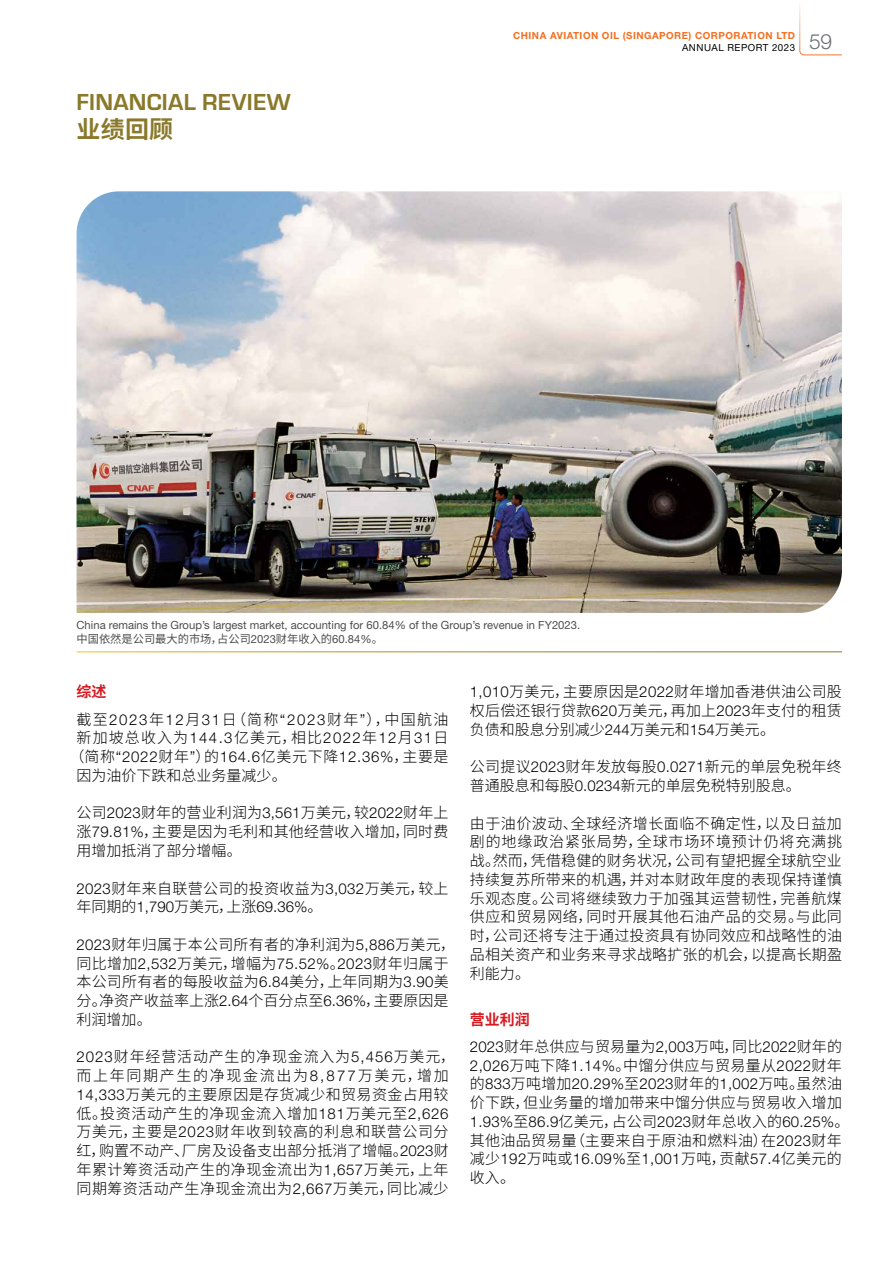
<style>
.page{position:relative;width:893px;height:1263px;background:#fff}
.page>*{position:absolute;margin:0;border:0;box-sizing:border-box;transform-origin:0 0}
.t1{font:700 24px "Eurostile";letter-spacing:.01em;color:#8a792b}
.t2{font:700 24px "Source Han Sans CN";color:#8a792b}
.t3{font:300 21px "Helvetica Neue LT Std";color:#6d6e71}
.t4{font:300 15px/18.8px "Source Han Sans CN";letter-spacing:.015em;color:#000}
.t5{font:300 15px "Helvetica Neue LT Std";letter-spacing:.02em;color:#000}
.t6{font:300 15px "Helvetica Neue LT Std";letter-spacing:.05em;color:#000}
.t7{font:300 15px/27.3px "Source Han Sans CN";letter-spacing:.09em;color:#000}
.t8{font:300 15px "Source Han Sans CN";letter-spacing:.075em;color:#000}
.t9{font:11.25px "Helvetica Neue LT Std";color:#4d4d4f}
.t10{font:11.25px "Source Han Sans CN";color:#4d4d4f}
.t11{font:700 9.75px "Helvetica Neue LT Std";letter-spacing:.05em;color:#f36f21}
.t12{font:9.75px "Helvetica Neue LT Std";letter-spacing:.05em;color:#000}
.s1{font-family:"Helvetica Neue LT Std"}
.s2{font-weight:700;color:#d71920}
.s3{font-family:"Source Han Sans CN"}
</style>
<div class="page">
<img style="left:77px;top:191px;width:765px;height:422px">
<svg style="left:799px;top:4px;width:43px;height:52px"></svg>
<h1 class="t1" style="left:77px;top:84px;width:216px">FINANCIAL REVIEW</h1>
<h1 class="t2" style="left:77px;top:116px;width:98px">业绩回顾</h1>
<p class="t11" style="left:513px;top:30px;width:283px">CHINA AVIATION OIL (SINGAPORE) CORPORATION LTD</p>
<p class="t12" style="left:682px;top:42px;width:115px">ANNUAL REPORT 2023</p>
<h2 class="t3" style="left:809px;top:29px;width:24px">59</h2>
<p class="t9" style="left:77px;top:619px;width:505px">China remains the Group’s largest market, accounting for 60.84% of the Group’s revenue in FY2023.</p>
<p class="t10" style="left:77px;top:632px;width:308px">中国依然是公司最大的市场，占公司<span class="s1">2023</span>财年收入的<span class="s1">60.84%</span>。</p>
<p class="t7" style="left:77px;top:679px;width:374px"><span class="s2">综述<br></span>截至<span class="s1">2023</span>年<span class="s1">12</span>月<span class="s1">31</span>日（简称<span class="s1">“2023</span>财年<span class="s1">”</span>），中国航油</p>
<p class="t8" style="left:77px;top:729px;width:374px">新加坡总收入为<span class="s1">144.3</span>亿美元，相比<span class="s1">2022</span>年<span class="s1">12</span>月<span class="s1">31</span>日</p>
<p class="t6" style="left:70px;top:748px;width:381px"><span class="s3">（简称</span>“2022<span class="s3">财年</span>”<span class="s3">）的</span>164.6<span class="s3">亿美元下降</span>12.36%<span class="s3">，主要是</span></p>
<p class="t4" style="left:77px;top:766px;width:212px">因为油价下跌和总业务量减少。</p>
<p class="t4" style="left:77px;top:804px;width:374px;text-align:justify">公司<span class="s1">2023</span>财年的营业利润为<span class="s1">3,561</span>万美元，较<span class="s1">2022</span>财年上涨<span class="s1">79.81%</span>，主要是因为毛利和其他经营收入增加，同时费用增加抵消了部分增幅。</p>
<p class="t4" style="left:77px;top:879px;width:374px"><span class="s1">2023</span>财年来自联营公司的投资收益为<span class="s1">3,032</span>万美元，较上年同期的<span class="s1">1,790</span>万美元，上涨<span class="s1">69.36%</span>。</p>
<p class="t4" style="left:77px;top:935px;width:380px"><span class="s1">2023</span>财年归属于本公司所有者的净利润为<span class="s1">5,886</span>万美元，同比增加<span class="s1">2,532</span>万美元，增幅为<span class="s1">75.52%</span>。<span class="s1">2023</span>财年归属于本公司所有者的每股收益为<span class="s1">6.84</span>美分，上年同期为<span class="s1">3.90</span>美分。净资产收益率上涨<span class="s1">2.64</span>个百分点至<span class="s1">6.36%</span>，主要原因是利润增加。</p>
<p class="t4" style="left:77px;top:1048px;width:380px"><span class="s1">2023</span>财年经营活动产生的净现金流入为<span class="s1">5,456</span>万美元，而上年同期产生的净现金流出为<span class="s1">8,877</span>万美元，增加<br><span class="s1">14,333</span>万美元的主要原因是存货减少和贸易资金占用较低。投资活动产生的净现金流入增加<span class="s1">181</span>万美元至<span class="s1">2,626</span>万美元，主要是<span class="s1">2023</span>财年收到较高的利息和联营公司分红，购置不动产、厂房及设备支出部分抵消了增幅。<span class="s1">2023</span>财年累计筹资活动产生的净现金流出为<span class="s1">1,657</span>万美元，上年同期筹资活动产生净现金流出为<span class="s1">2,667</span>万美元，同比减少</p>
<p class="t4" style="left:470px;top:683px;width:374px;text-align:justify"><span class="s1">1,010</span>万美元，主要原因是<span class="s1">2022</span>财年增加香港供油公司股权后偿还银行贷款<span class="s1">620</span>万美元，再加上<span class="s1">2023</span>年支付的租赁负债和股息分别减少<span class="s1">244</span>万美元和<span class="s1">154</span>万美元。</p>
<p class="t4" style="left:470px;top:758px;width:373px">公司提议<span class="s1">2023</span>财年发放每股<span class="s1">0.0271</span>新元的单层免税年终普通股息和每股<span class="s1">0.0234</span>新元的单层免税特别股息。</p>
<p class="t4" style="left:470px;top:814px;width:374px;text-align:justify">由于油价波动、全球经济增长面临不确定性，以及日益加剧的地缘政治紧张局势，全球市场环境预计仍将充满挑战。然而，凭借稳健的财务状况，公司有望把握全球航空业持续复苏所带来的机遇，并对本财政年度的表现保持谨慎乐观态度。公司将继续致力于加强其运营韧性，完善航煤供应和贸易网络，同时开展其他石油产品的交易。与此同时，公司还将专注于通过投资具有协同效应和战略性的油品相关资产和业务来寻求战略扩张的机会，以提高长期盈利能力。</p>
<p class="t4" style="left:470px;top:1006px;width:374px;line-height:27.3px"><span class="s2">营业利润<br></span><span class="s1">2023</span>财年总供应与贸易量为<span class="s1">2,003</span>万吨，同比<span class="s1">2022</span>财年的</p>
<p class="t4" style="left:470px;top:1056px;width:374px"><span class="s1">2,026</span>万吨下降<span class="s1">1.14%</span>。中馏分供应与贸易量从<span class="s1">2022</span>财年</p>
<p class="t5" style="left:470px;top:1075px;width:374px"><span class="s3">的</span>833<span class="s3">万吨增加</span>20.29%<span class="s3">至</span>2023<span class="s3">财年的</span>1,002<span class="s3">万吨。虽然油</span></p>
<p class="t4" style="left:470px;top:1094px;width:374px">价下跌，但业务量的增加带来中馏分供应与贸易收入增加</p>
<p class="t5" style="left:470px;top:1112px;width:381px">1.93%<span class="s3">至</span>86.9<span class="s3">亿美元，占公司</span>2023<span class="s3">财年总收入的</span>60.25%<span class="s3">。</span></p>
<p class="t4" style="left:470px;top:1131px;width:373px">其他油品贸易量（主要来自于原油和燃料油）在<span class="s1">2023</span>财年</p>
<p class="t5" style="left:470px;top:1150px;width:374px"><span class="s3">减少</span>192<span class="s3">万吨或</span>16.09%<span class="s3">至</span>1,001<span class="s3">万吨，贡献</span>57.4<span class="s3">亿美元的</span></p>
<p class="t4" style="left:470px;top:1169px;width:47px">收入。</p>
</div>
